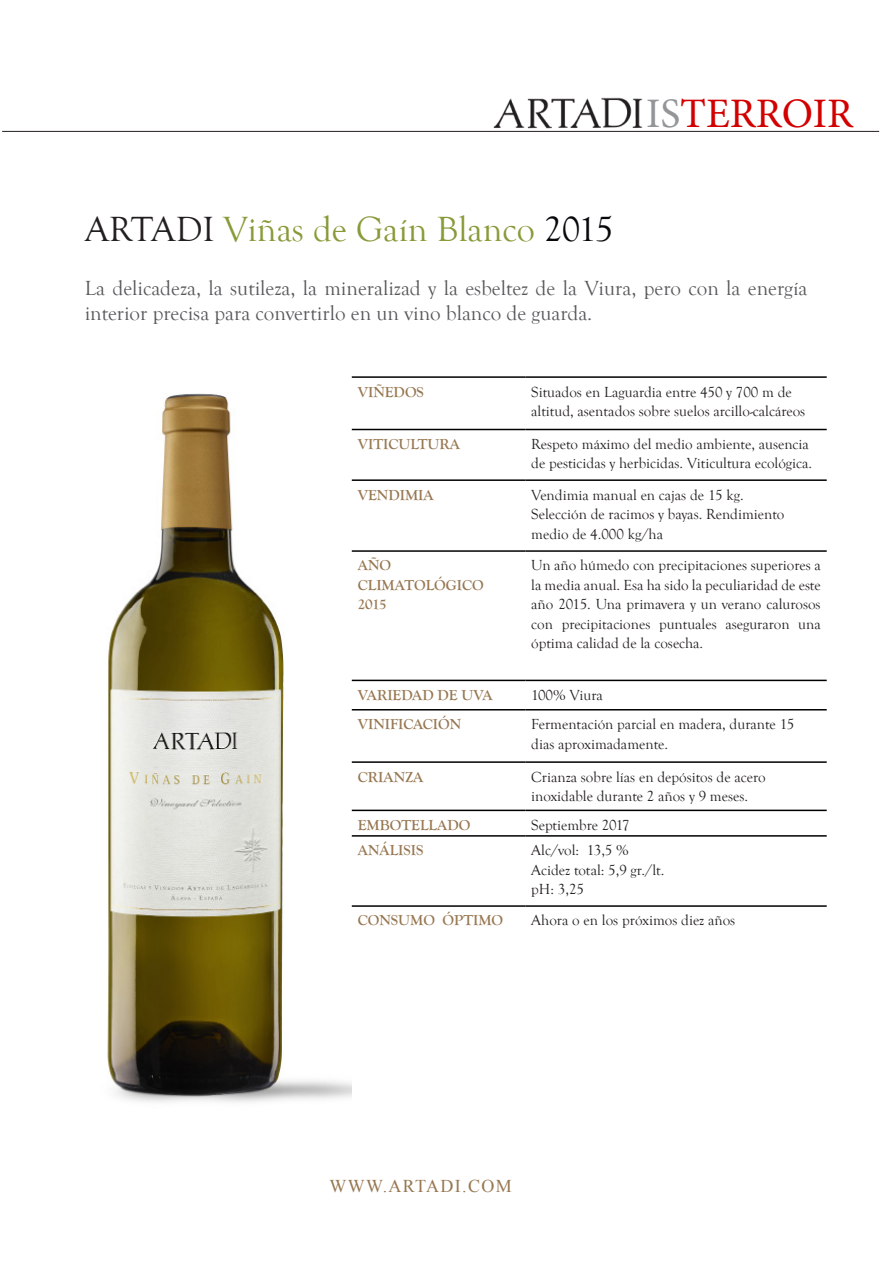
<style>
.page{position:relative;width:893px;height:1263px;background:#fff}
.page>*{position:absolute;margin:0;border:0;box-sizing:border-box;transform-origin:0 0}
.t1{font:42px "Minion Pro";color:#d20000}
.t2{font:36px "Goudy Old Style T";color:#879b39}
.t3{font:21px/25.2px "Goudy Old Style T";color:#57585a}
.t4{font:18px "Times New Roman";letter-spacing:.075em;color:#977751}
.t5{font:15px/19.5px "Goudy Old Style T";color:#231f20}
.t6{font:700 15px/19.5px "Goudy Old Style T";color:#977751}
.s1{color:#231f20}
.s2{color:#07080b}
.s3{color:#939598}
</style>
<div class="page">
<img style="left:107px;top:376px;width:245px;height:726px">
<hr style="left:352px;top:376px;width:173px;height:2px;background:#000">
<hr style="left:525px;top:376px;width:302px;height:2px;background:#000">
<hr style="left:352px;top:429px;width:173px;height:1px;background:#000">
<hr style="left:525px;top:429px;width:302px;height:1px;background:#000">
<hr style="left:352px;top:479px;width:173px;height:2px;background:#000">
<hr style="left:525px;top:479px;width:302px;height:2px;background:#000">
<hr style="left:352px;top:550px;width:173px;height:2px;background:#000">
<hr style="left:525px;top:550px;width:302px;height:2px;background:#000">
<hr style="left:352px;top:680px;width:173px;height:1px;background:#000">
<hr style="left:525px;top:680px;width:302px;height:1px;background:#000">
<hr style="left:352px;top:709px;width:173px;height:1px;background:#000">
<hr style="left:525px;top:709px;width:302px;height:1px;background:#000">
<hr style="left:352px;top:761px;width:173px;height:2px;background:#000">
<hr style="left:525px;top:761px;width:302px;height:2px;background:#000">
<hr style="left:352px;top:810px;width:173px;height:1px;background:#000">
<hr style="left:525px;top:810px;width:302px;height:1px;background:#000">
<hr style="left:352px;top:835px;width:173px;height:2px;background:#000">
<hr style="left:525px;top:835px;width:302px;height:2px;background:#000">
<hr style="left:352px;top:905px;width:173px;height:2px;background:#000">
<hr style="left:525px;top:905px;width:302px;height:2px;background:#000">
<img style="left:491px;top:98px;width:151px;height:33px">
<hr style="left:2px;top:131px;width:877px;height:1px;background:#231f20">
<p class="t2" style="left:85px;top:209px;width:530px"><span class="s1">ARTADI</span> Viñas de Gaín Blanco <span class="s2">2015</span></p>
<p class="t1" style="left:646px;top:85px;width:208px"><span class="s3">IS</span>TERROIR</p>
<p class="t3" style="left:85px;top:276px;width:724px">La delicadeza, la sutileza, la mineralizad y la esbeltez de la Viura, pero con la energía interior precisa para convertirlo en un vino blanco de guarda.</p>
<p class="t6" style="left:358px;top:382px;width:68px">VIÑEDOS</p>
<p class="t5" style="left:531px;top:382px;width:275px">Situados en Laguardia entre 450 y 700 m de altitud, asentados sobre suelos arcillo-calcáreos</p>
<p class="t6" style="left:358px;top:434px;width:104px">VITICULTURA</p>
<p class="t5" style="left:531px;top:435px;width:282px">Respeto máximo del medio ambiente, ausencia de pesticidas y herbicidas. Viticultura ecológica.</p>
<p class="t6" style="left:358px;top:485px;width:78px">VENDIMIA</p>
<p class="t5" style="left:531px;top:485px;width:214px">Vendimia manual en cajas de 15 kg.</p>
<p class="t5" style="left:531px;top:505px;width:255px">Selección de racimos y bayas. Rendimiento medio de 4.000 kg/ha</p>
<p class="t6" style="left:358px;top:556px;width:128px">AÑO<br>CLIMATOLÓGICO<br>2015</p>
<p class="t5" style="left:531px;top:556px;width:291px;text-align:justify">Un año húmedo con precipitaciones superiores a la media anual. Esa ha sido la peculiaridad de este año 2015. Una primavera y un verano calurosos con precipitaciones puntuales aseguraron una óptima calidad de la cosecha.</p>
<p class="t6" style="left:358px;top:685px;width:136px">VARIEDAD DE UVA</p>
<p class="t5" style="left:531px;top:685px;width:73px">100% Viura</p>
<p class="t6" style="left:358px;top:715px;width:105px">VINIFICACIÓN</p>
<p class="t5" style="left:531px;top:715px;width:265px">Fermentación parcial en madera, durante 15 dias aproximadamente.</p>
<p class="t6" style="left:358px;top:767px;width:67px">CRIANZA</p>
<p class="t5" style="left:531px;top:767px;width:236px">Crianza sobre lías en depósitos de acero inoxidable durante 2 años y 9 meses.</p>
<p class="t6" style="left:358px;top:815px;width:114px">EMBOTELLADO</p>
<p class="t5" style="left:531px;top:815px;width:100px">Septiembre 2017</p>
<p class="t6" style="left:358px;top:841px;width:67px">ANÁLISIS</p>
<p class="t5" style="left:531px;top:841px;width:99px">Alc/vol: 13,5 %</p>
<p class="t5" style="left:531px;top:860px;width:135px">Acidez total: 5,9 gr./lt.</p>
<p class="t5" style="left:531px;top:880px;width:54px">pH: 3,25</p>
<p class="t6" style="left:358px;top:911px;width:147px">CONSUMO ÓPTIMO</p>
<p class="t5" style="left:531px;top:911px;width:206px">Ahora o en los próximos diez años</p>
<p class="t4" style="left:329px;top:1174px;width:184px">WWW.ARTADI.COM</p>
</div>
